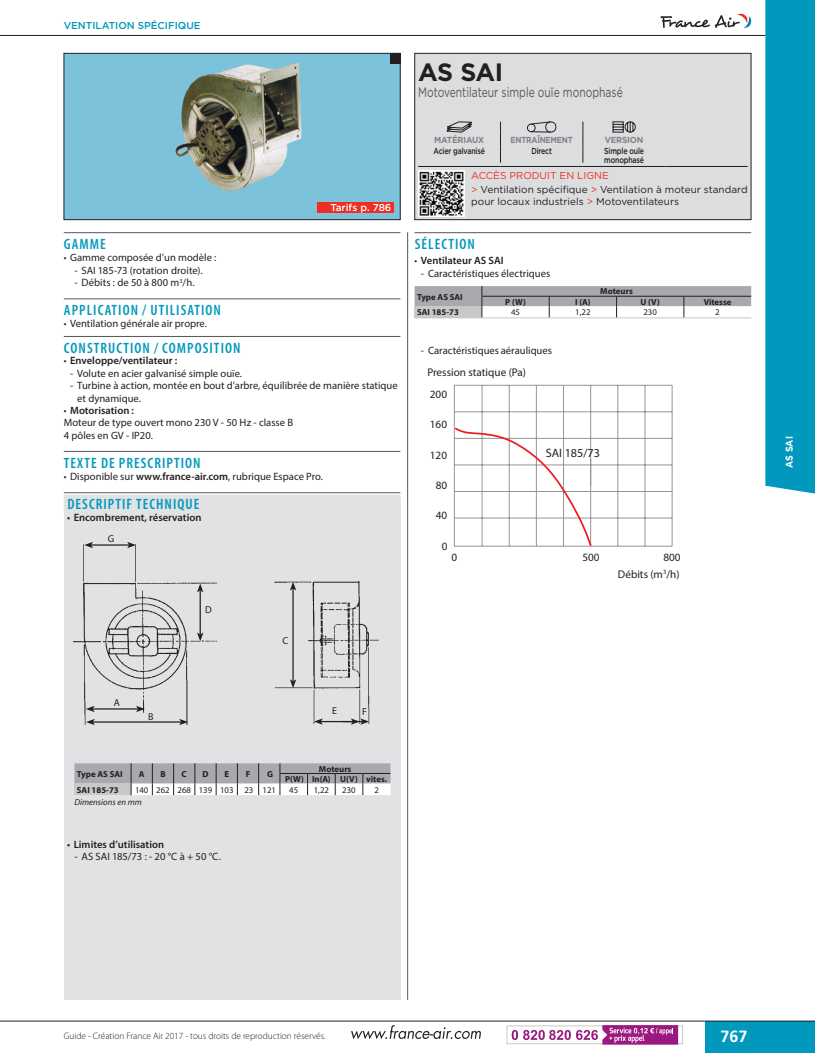
<style>
.page{position:relative;width:815px;height:1053px;background:#fff}
.page>*{position:absolute;margin:0;border:0;box-sizing:border-box;transform-origin:0 0}
.t1{font:700 25px "Gotham";color:#231f20}
.t2{font:700 16.25px "Frutiger";color:#fff}
.t3{font:600 condensed 15px "Myriad Pro";letter-spacing:.07em;color:#0098bc}
.t4{font:13.75px "Gotham";color:#57585a;scale:.75 1}
.t5{font:12.12px "Myriad Pro";color:#231f20}
.t6{font:11.12px/16.5px "Myriad Pro";color:#231f20;text-align:right}
.t7{font:10.62px/12.5px "Myriad Pro";color:#231f20}
.t8{font:10.62px/12.5px "Myriad Pro";color:#231f20;scale:.9 1}
.t9{font:600 10.62px "Myriad Pro";color:#231f20;scale:.9 1}
.t10{font:600 10.62px "Myriad Pro";color:#231f20}
.t11{font:10px/14.8px "Gotham";color:#231f20}
.t12{font:500 10px "Gotham";color:#0098bc}
.t13{font:500 10px "Gotham";color:#fff}
.t14{font:10px "Myriad";color:#231f20}
.t15{font:700 10px "Gotham";color:#fff;scale:.9 1}
.t16{font:300 9.38px "Myriad Pro";letter-spacing:-.005em;color:#231f20}
.t17{font:700 8.75px/10.1px "Myriad Pro";color:#231f20;text-align:center}
.t18{font:8.75px "Myriad Pro";color:#231f20}
.t19{font:500 8.75px/8.8px "Gotham";letter-spacing:-.02em;color:#231f20;scale:.8 1}
.t20{font:700 8.75px "Gotham";letter-spacing:-.03em;color:#808285;scale:.95 1}
.t21{font:italic 8.75px "Myriad Pro";color:#231f20}
.t22{font:700 8.75px "Gotham";letter-spacing:-.03em;color:#808285;scale:.88 1}
.s1{font-weight:400}
.s2{font-weight:600}
.s3{color:#ee2e22}
</style>
<div class="page">
<svg style="left:660px;top:13px;width:92px;height:15px"></svg>
<hr style="left:0;top:35px;width:765px;height:1px;background:#231f20">
<div style="left:705px;top:1020px;width:110px;height:32px;background:#0098bc"></div>
<hr style="left:0;top:1020px;width:815px;height:1px;background:#231f20">
<svg style="left:351px;top:1025px;width:130px;height:14px"></svg>
<svg style="left:507px;top:1025px;width:176px;height:19px"></svg>
<div style="left:765px;top:0;width:50px;height:494px;background:#0098bc"></div>
<div style="left:64px;top:53px;width:337px;height:167px;background:#7bc2da"></div>
<div style="left:390px;top:53px;width:10px;height:11px;background:#231f20"></div>
<div style="left:414px;top:53px;width:337px;height:167px;background:#dcdddf"></div>
<hr style="left:418px;top:166px;width:82px;height:1px;background:#231f20">
<hr style="left:500px;top:166px;width:83px;height:1px;background:#231f20">
<hr style="left:583px;top:166px;width:82px;height:1px;background:#231f20">
<hr style="left:665px;top:166px;width:83px;height:1px;background:#231f20">
<svg style="left:500px;top:122px;width:1px;height:41px"></svg>
<svg style="left:583px;top:122px;width:1px;height:41px"></svg>
<svg style="left:447px;top:122px;width:25px;height:10px"></svg>
<svg style="left:527px;top:122px;width:29px;height:10px"></svg>
<svg style="left:613px;top:122px;width:23px;height:10px"></svg>
<div style="left:64px;top:497px;width:336px;height:502px;background:#e1e2e4"></div>
<hr style="left:64px;top:492px;width:336px;height:1px;background:#57585a">
<div style="left:64px;top:494px;width:336px;height:18px;background:#e1e2e4"></div>
<svg style="left:74px;top:763px;width:316px;height:32px;background:#bebec1"></svg>
<hr style="left:64px;top:232px;width:336px;height:1px;background:#57585a">
<hr style="left:64px;top:298px;width:336px;height:1px;background:#57585a">
<hr style="left:64px;top:336px;width:336px;height:1px;background:#57585a">
<hr style="left:64px;top:451px;width:336px;height:1px;background:#57585a">
<img style="left:175px;top:62px;width:127px;height:129px">
<img style="left:74px;top:542px;width:305px;height:184px">
<div style="left:317px;top:202px;width:76px;height:11px;background:#ee2e22"></div>
<img style="left:418px;top:170px;width:46px;height:46px">
<svg style="left:415px;top:286px;width:336px;height:31px"></svg>
<hr style="left:482px;top:296px;width:67px;height:1px;background:#231f20">
<hr style="left:549px;top:296px;width:68px;height:1px;background:#231f20">
<hr style="left:617px;top:296px;width:67px;height:1px;background:#231f20">
<hr style="left:684px;top:296px;width:67px;height:1px;background:#231f20">
<hr style="left:415px;top:317px;width:67px;height:1px;background:#c7c8ca">
<hr style="left:482px;top:317px;width:67px;height:1px;background:#c7c8ca">
<hr style="left:549px;top:317px;width:68px;height:1px;background:#c7c8ca">
<hr style="left:617px;top:317px;width:67px;height:1px;background:#c7c8ca">
<hr style="left:684px;top:317px;width:67px;height:1px;background:#c7c8ca">
<hr style="left:415px;top:232px;width:336px;height:1px;background:#57585a">
<svg style="left:454px;top:384px;width:219px;height:163px"></svg>
<svg style="left:454px;top:427px;width:139px;height:120px"></svg>
<hr style="left:407px;top:232px;width:1px;height:767px;background:#57585a">
<p class="t12" style="left:64px;top:19px;width:138px">VENTILATION SPÉCIFIQUE</p>
<p class="t13" style="left:330px;top:202px;width:63px">Tarifs p. 786</p>
<h3 class="t3" style="left:64px;top:235px;width:43px">GAMME</h3>
<p class="t8" style="left:64px;top:251px;width:171px">• Gamme composée d’un modèle :</p>
<p class="t7" style="left:74px;top:264px;width:130px">- SAI 185-73 (rotation droite).</p>
<p class="t7" style="left:74px;top:276px;width:122px">- Débits : de 50 à 800 m<sup>3</sup>/h.</p>
<h3 class="t3" style="left:64px;top:302px;width:159px">APPLICATION / UTILISATION</h3>
<p class="t8" style="left:64px;top:317px;width:161px">• Ventilation générale air propre.</p>
<h3 class="t3" style="left:64px;top:339px;width:178px">CONSTRUCTION / COMPOSITION</h3>
<p class="t10" style="left:64px;top:354px;width:115px"><span class="s1">•</span> Enveloppe/ventilateur :</p>
<p class="t7" style="left:70px;top:367px;width:173px">- Volute en acier galvanisé simple ouïe.</p>
<p class="t7" style="left:77px;top:379px;width:322px;text-indent:-7px">- Turbine à action, montée en bout d’arbre, équilibrée de manière statique et dynamique.</p>
<p class="t8" style="left:64px;top:404px;width:256px">• <span class="s2">Motorisation :<br></span>Moteur de type ouvert mono 230 V - 50 Hz - classe B<br>4 pôles en GV - IP20.</p>
<h3 class="t3" style="left:64px;top:454px;width:138px">TEXTE DE PRESCRIPTION</h3>
<p class="t8" style="left:64px;top:470px;width:289px">• Disponible sur <span class="s2">www.france-air.com</span>, rubrique Espace Pro.</p>
<h3 class="t3" style="left:67px;top:495px;width:133px">DESCRIPTIF TECHNIQUE</h3>
<p class="t9" style="left:67px;top:510px;width:151px">• Encombrement, réservation</p>
<p class="t14" style="left:108px;top:534px;width:8px">G</p>
<p class="t14" style="left:205px;top:604px;width:8px">D</p>
<p class="t14" style="left:282px;top:635px;width:7px">C</p>
<h1 class="t1" style="left:418px;top:58px;width:87px">AS SAI</h1>
<p class="t4" style="left:418px;top:84px;width:274px">Motoventilateur simple ouïe monophasé</p>
<p class="t20" style="left:434px;top:135px;width:54px">MATÉRIAUX</p>
<p class="t22" style="left:511px;top:135px;width:72px">ENTRAÎNEMENT</p>
<p class="t20" style="left:605px;top:135px;width:42px">VERSION</p>
<p class="t19" style="left:433px;top:146px;width:66px">Acier galvanisé</p>
<p class="t19" style="left:531px;top:146px;width:27px">Direct</p>
<p class="t19" style="left:604px;top:146px;width:51px">Simple ouïe monophasé</p>
<p class="t11" style="left:471px;top:167px;width:278px"><span class="s3">ACCÈS PRODUIT EN LIGNE<br>&gt;</span> Ventilation spécifique <span class="s3">&gt;</span> Ventilation à moteur standard</p>
<p class="t11" style="left:471px;top:193px;width:209px">pour locaux industriels <span class="s3">&gt;</span> Motoventilateurs</p>
<h3 class="t3" style="left:415px;top:235px;width:62px">SÉLECTION</h3>
<p class="t10" style="left:415px;top:254px;width:91px"><span class="s1">•</span> Ventilateur AS SAI</p>
<p class="t7" style="left:421px;top:267px;width:131px">- Caractéristiques électriques</p>
<p class="t17" style="left:417px;top:291px;width:47px">Type AS SAI</p>
<p class="t17" style="left:600px;top:286px;width:34px">Moteurs</p>
<p class="t17" style="left:505px;top:296px;width:22px">P (W)</p>
<p class="t17" style="left:575px;top:296px;width:17px">I (A)</p>
<p class="t17" style="left:641px;top:296px;width:21px">U (V)</p>
<p class="t17" style="left:704px;top:296px;width:29px">Vitesse</p>
<p class="t17" style="left:417px;top:307px;width:43px">SAI 185-73</p>
<p class="t18" style="left:511px;top:307px;width:10px">45</p>
<p class="t18" style="left:575px;top:307px;width:17px">1,22</p>
<p class="t18" style="left:643px;top:307px;width:15px">230</p>
<p class="t18" style="left:715px;top:307px;width:6px">2</p>
<p class="t7" style="left:421px;top:343px;width:133px">- Caractéristiques aérauliques</p>
<p class="t6" style="left:427px;top:363px;width:100px">Pression statique (Pa)</p>
<p class="t6" style="left:430px;top:386px;width:19px">200</p>
<p class="t6" style="left:430px;top:416px;width:19px">160</p>
<p class="t6" style="left:430px;top:446px;width:19px">120</p>
<p class="t6" style="left:436px;top:477px;width:13px">80</p>
<p class="t6" style="left:436px;top:507px;width:13px">40</p>
<p class="t6" style="left:442px;top:537px;width:7px">0</p>
<p class="t6" style="left:451px;top:549px;width:7px">0</p>
<p class="t5" style="left:546px;top:445px;width:56px">SAI 185/73</p>
<p class="t6" style="left:582px;top:549px;width:19px">500</p>
<p class="t6" style="left:618px;top:549px;width:64px">800<br>Débits (m<sup>3</sup>/h)</p>
<p class="t14" style="left:114px;top:698px;width:8px">A</p>
<p class="t14" style="left:148px;top:711px;width:7px">B</p>
<p class="t14" style="left:332px;top:706px;width:6px">E</p>
<p class="t14" style="left:362px;top:706px;width:6px">F</p>
<p class="t17" style="left:77px;top:768px;width:47px">Type AS SAI</p>
<p class="t17" style="left:139px;top:768px;width:7px">A</p>
<p class="t17" style="left:160px;top:768px;width:7px">B</p>
<p class="t17" style="left:182px;top:768px;width:7px">C</p>
<p class="t17" style="left:202px;top:768px;width:8px">D</p>
<p class="t17" style="left:224px;top:768px;width:6px">E</p>
<p class="t17" style="left:246px;top:768px;width:6px">F</p>
<p class="t17" style="left:267px;top:768px;width:7px">G</p>
<p class="t17" style="left:285px;top:763px;width:103px">Moteurs<br>P(W) In(A) U(V) vites.</p>
<p class="t17" style="left:77px;top:784px;width:43px">SAI 185-73</p>
<p class="t18" style="left:135px;top:784px;width:100px">140 262 268 139 103</p>
<p class="t18" style="left:244px;top:784px;width:33px">23 121</p>
<p class="t18" style="left:289px;top:784px;width:10px">45</p>
<p class="t18" style="left:314px;top:784px;width:17px">1,22</p>
<p class="t18" style="left:342px;top:784px;width:15px">230</p>
<p class="t18" style="left:374px;top:784px;width:6px">2</p>
<p class="t21" style="left:74px;top:796px;width:69px">Dimensions en mm</p>
<p class="t9" style="left:67px;top:837px;width:109px">• Limites d’utilisation</p>
<p class="t7" style="left:74px;top:850px;width:148px">- AS SAI 185/73 : - 20 °C à + 50 °C.</p>
<p class="t15" style="left:784px;top:468px;width:37px;rotate:-90deg">AS SAI</p>
<p class="t16" style="left:64px;top:1030px;width:263px">Guide - Création France Air 2017 - tous droits de reproduction réservés.</p>
<h2 class="t2" style="left:721px;top:1026px;width:29px">767</h2>
</div>
